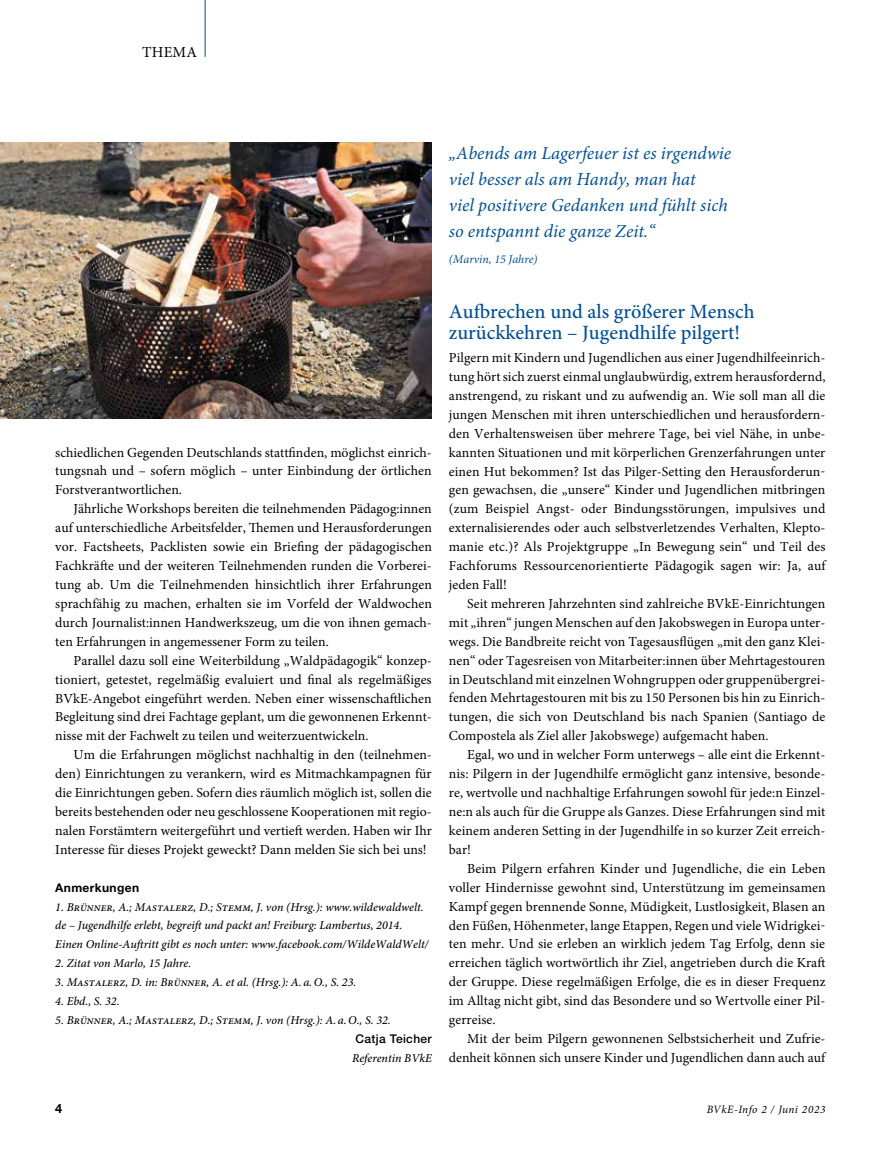
<style>
.page{position:relative;width:885px;height:1149px;background:#fff}
.page>*{position:absolute;margin:0;border:0;box-sizing:border-box;transform-origin:0 0}
.t1{font:500 20.25px/21.1px "Minion Pro";color:#004f95}
.t2{font:italic 18.3px/26px "Minion Pro";color:#004f95}
.t3{font:15.3px "Minion Pro";letter-spacing:.01em;color:#000}
.t4{font:13.8px/18.9px "Minion Pro";letter-spacing:.005em;color:#000;text-align:justify}
.t5{font:700 12.75px "Helvetica Neue LT Std";color:#000}
.t6{font:italic 500 12px/18.9px "Minion Pro";color:#000}
.t7{font:italic 12px "Minion Pro";color:#004f95}
.t8{font:500 12px "Helvetica Neue LT Std";letter-spacing:.03em;color:#000}
.t9{font:700 12px "Helvetica Neue LT Std";letter-spacing:.03em;color:#000}
.t10{font:italic 11.25px "Minion Pro";letter-spacing:.04em;color:#000}
</style>
<div class="page">
<hr style="left:205px;top:0;width:1px;height:57px;background:#004f95">
<img style="left:0;top:142px;width:432px;height:276px">
<p class="t3" style="left:142px;top:42px;width:56px">THEMA</p>
<p class="t4" style="left:55px;top:442px;width:378px">schiedlichen Gegenden Deutschlands stattfinden, möglichst einrich&shy;tungsnah und – sofern möglich – unter Einbindung der örtlichen Forstverantwortlichen.</p>
<p class="t4" style="left:55px;top:499px;width:378px;text-indent:18px">Jährliche Workshops bereiten die teilnehmenden Pädagog:innen auf unterschiedliche Arbeitsfelder, Themen und Herausforderungen vor. Factsheets, Packlisten sowie ein Briefing der pädagogischen Fachkräfte und der weiteren Teilnehmenden runden die Vorberei&shy;tung ab. Um die Teilnehmenden hinsichtlich ihrer Erfahrungen sprachfähig zu machen, erhalten sie im Vorfeld der Waldwochen durch Journalist:innen Handwerkszeug, um die von ihnen gemach&shy;ten Erfahrungen in angemessener Form zu teilen.</p>
<p class="t4" style="left:55px;top:650px;width:378px;text-indent:18px">Parallel dazu soll eine Weiterbildung „Waldpädagogik“ konzep&shy;tioniert, getestet, regelmäßig evaluiert und final als regelmäßiges BVkE-Angebot eingeführt werden. Neben einer wissenschaftlichen Begleitung sind drei Fachtage geplant, um die gewonnenen Erkennt&shy;nisse mit der Fachwelt zu teilen und weiterzuentwickeln.</p>
<p class="t4" style="left:55px;top:745px;width:378px;text-indent:18px">Um die Erfahrungen möglichst nachhaltig in den (teilnehmen&shy;den) Einrichtungen zu verankern, wird es Mitmachkampagnen für die Einrichtungen geben. Sofern dies räumlich möglich ist, sollen die bereits bestehenden oder neu geschlossene Kooperationen mit regio&shy;nalen Forstämtern weitergeführt und vertieft werden. Haben wir Ihr Interesse für dieses Projekt geweckt? Dann melden Sie sich bei uns!</p>
<p class="t9" style="left:55px;top:879px;width:85px">Anmerkungen</p>
<p class="t6" style="left:55px;top:896px;width:375px">1. Brünner, A.; Mastalerz, D.; Stemm, J. von (Hrsg.): www.wildewaldwelt. de – Jugendhilfe erlebt, begreift und packt an! Freiburg: Lambertus, 2014.<br>Einen Online-Auftritt gibt es noch unter: www.facebook.com/WildeWaldWelt/</p>
<p class="t6" style="left:55px;top:953px;width:137px">2. Zitat von Marlo, 15 Jahre.</p>
<p class="t6" style="left:55px;top:972px;width:302px">3. Mastalerz, D. in: Brünner, A. et al. (Hrsg.): A. a.O., S. 23.</p>
<p class="t6" style="left:55px;top:991px;width:66px">4. Ebd., S. 32.</p>
<p class="t6" style="left:55px;top:1010px;width:337px">5. Brünner, A.; Mastalerz, D.; Stemm, J. von (Hrsg.): A. a.O., S. 32.</p>
<p class="t8" style="left:355px;top:1031px;width:78px">Catja Teicher</p>
<p class="t6" style="left:352px;top:1048px;width:81px">Referentin BVkE</p>
<h2 class="t2" style="left:449px;top:140px;width:284px">„Abends am Lagerfeuer ist es irgendwie viel besser als am Handy, man hat<br>viel positivere Gedanken und fühlt sich so entspannt die ganze Zeit.“</h2>
<p class="t7" style="left:449px;top:251px;width:90px">(Marvin, 15 Jahre)</p>
<h1 class="t1" style="left:449px;top:300px;width:307px">Aufbrechen und als größerer Mensch zurückkehren – Jugendhilfe pilgert!</h1>
<p class="t4" style="left:449px;top:348px;width:378px">Pilgern mit Kindern und Jugendlichen aus einer Jugendhilfeeinrich&shy;tung hört sich zuerst einmal unglaubwürdig, extrem herausfordernd, anstrengend, zu riskant und zu aufwendig an. Wie soll man all die jungen Menschen mit ihren unterschiedlichen und herausfordern&shy;den Verhaltensweisen über mehrere Tage, bei viel Nähe, in unbe&shy;kannten Situationen und mit körperlichen Grenzerfahrungen unter einen Hut bekommen? Ist das Pilger-Setting den Herausforderun&shy;gen gewachsen, die „unsere“ Kinder und Jugendlichen mitbringen (zum Beispiel Angst- oder Bindungsstörungen, impulsives und externalisierendes oder auch selbstverletzendes Verhalten, Klepto&shy;manie etc.)? Als Projektgruppe „In Bewegung sein“ und Teil des Fachforums Ressourcenorientierte Pädagogik sagen wir: Ja, auf jeden Fall!</p>
<p class="t4" style="left:449px;top:594px;width:378px;text-indent:18px">Seit mehreren Jahrzehnten sind zahlreiche BVkE-Einrichtungen mit „ihren“ jungen Menschen auf den Jakobswegen in Europa unter&shy;wegs. Die Bandbreite reicht von Tagesausflügen „mit den ganz Klei&shy;nen“ oder Tagesreisen von Mitarbeiter:innen über Mehrtagestouren in Deutschland mit einzelnen Wohngruppen oder gruppenübergrei&shy;fenden Mehrtagestouren mit bis zu 150 Personen bis hin zu Einrich&shy;tungen, die sich von Deutschland bis nach Spanien (Santiago de Compostela als Ziel aller Jakobswege) aufgemacht haben.</p>
<p class="t4" style="left:449px;top:745px;width:378px;text-indent:18px">Egal, wo und in welcher Form unterwegs – alle eint die Erkennt&shy;nis: Pilgern in der Jugendhilfe ermöglicht ganz intensive, besonde&shy;re, wertvolle und nachhaltige Erfahrungen sowohl für jede:n Einzel&shy;ne:n als auch für die Gruppe als Ganzes. Diese Erfahrungen sind mit keinem anderen Setting in der Jugendhilfe in so kurzer Zeit erreich&shy;bar!</p>
<p class="t4" style="left:449px;top:858px;width:378px;text-indent:18px">Beim Pilgern erfahren Kinder und Jugendliche, die ein Leben voller Hindernisse gewohnt sind, Unterstützung im gemeinsamen Kampf gegen brennende Sonne, Müdigkeit, Lustlosigkeit, Blasen an den Füßen, Höhenmeter, lange Etappen, Regen und viele Widrigkei&shy;ten mehr. Und sie erleben an wirklich jedem Tag Erfolg, denn sie erreichen täglich wortwörtlich ihr Ziel, angetrieben durch die Kraft der Gruppe. Diese regelmäßigen Erfolge, die es in dieser Frequenz im Alltag nicht gibt, sind das Besondere und so Wertvolle einer Pil&shy;gerreise.</p>
<p class="t4" style="left:449px;top:1028px;width:378px;text-align:right">Mit der beim Pilgern gewonnenen Selbstsicherheit und Zufrie&shy;denheit können sich unsere Kinder und Jugendlichen dann auch auf</p>
<p class="t5" style="left:55px;top:1100px;width:9px">4</p>
<p class="t10" style="left:706px;top:1101px;width:120px">BVkE-Info 2 / Juni 2023</p>
</div>
